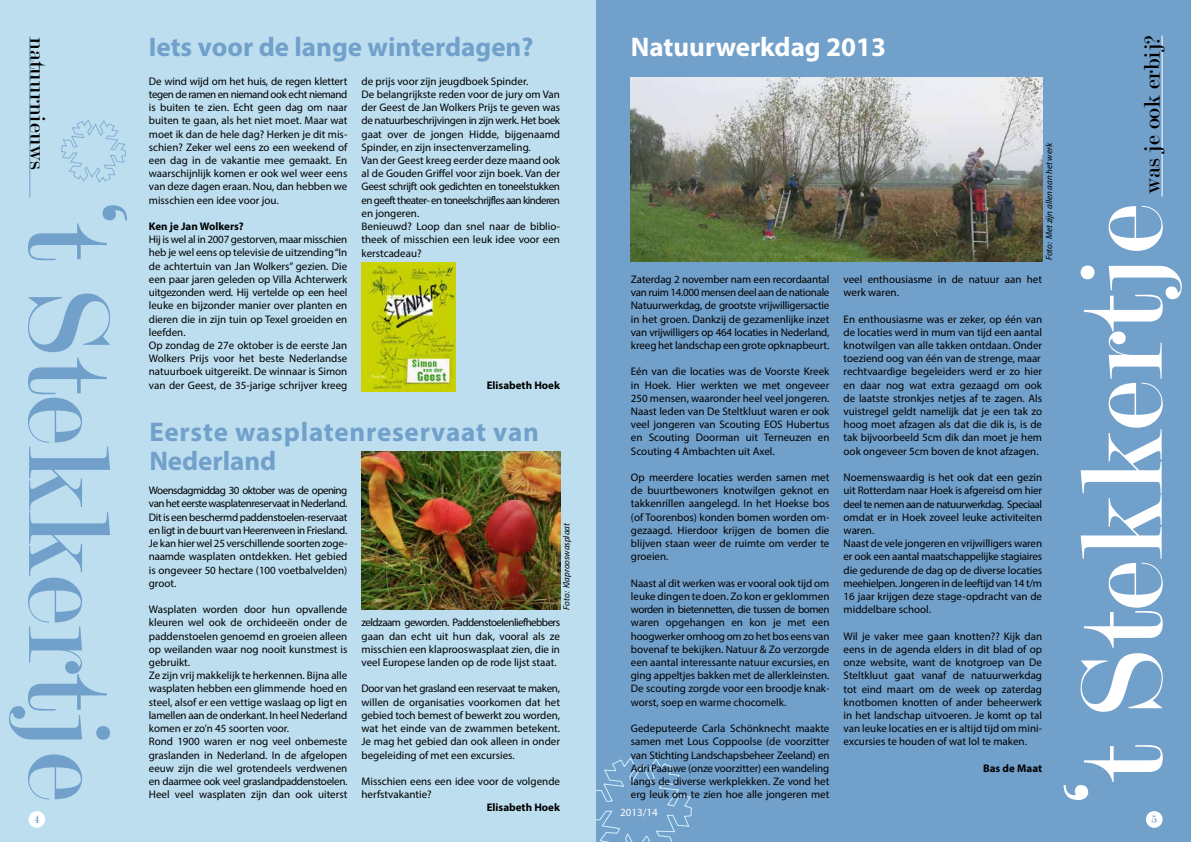
<style>
.page{position:relative;width:1191px;height:842px;background:#fff}
.page>*{position:absolute;margin:0;border:0;box-sizing:border-box;transform-origin:0 0}
.t1{font:700 27px/29px "Myriad Pro";letter-spacing:.025em;color:#71a0cb}
.t2{font:700 27px "Myriad Pro";color:#71a0cb}
.t3{font:700 27px "Myriad Pro";color:#fff}
.t4{font:24px "Modern";color:#000}
.t5{font:12px "Modern";color:#71a0cb}
.t6{font:11px/13.2px "Myriad Pro";color:#000;text-align:justify}
.t7{font:700 11px "Myriad Pro";color:#000}
.t8{font:11px "Myriad Pro";color:#fff}
.t9{font:italic 9px "Myriad Pro";color:#000}
</style>
<div class="page">
<div style="left:595px;top:0;width:596px;height:842px;background:#71a0cb"></div>
<hr style="left:1161px;top:36px;width:1px;height:161px;background:#fff">
<svg style="left:595px;top:757px;width:97px;height:85px"></svg>
<div style="left:0;top:0;width:595px;height:842px;background:#bcdeef"></div>
<div style="left:1145px;top:811px;width:17px;height:17px;background:#fff;border-radius:50%"></div>
<div style="left:28px;top:811px;width:17px;height:17px;background:#fff;border-radius:50%"></div>
<svg style="left:1063px;top:206px;width:118px;height:594px"></svg>
<svg style="left:9px;top:205px;width:118px;height:594px"></svg>
<img style="left:631px;top:77px;width:411px;height:185px">
<svg style="left:61px;top:120px;width:65px;height:63px"></svg>
<img style="left:362px;top:263px;width:94px;height:128px">
<img style="left:361px;top:451px;width:199px;height:159px">
<hr style="left:29px;top:37px;width:1px;height:161px;background:#71a0cb">
<h2 class="t4" style="left:49px;top:37px;width:134px;rotate:90deg">natuurnieuws</h2>
<h2 class="t4" style="left:1140px;top:194px;width:161px;rotate:-90deg">was je ook erbij?</h2>
<h1 class="t3" style="left:631px;top:29px;width:257px">Natuurwerkdag 2013</h1>
<h1 class="t2" style="left:149px;top:29px;width:386px">Iets voor de lange winterdagen?</h1>
<p class="t6" style="left:149px;top:74px;width:200px">De wind wijd om het huis, de regen klettert tegen de ramen en niemand ook echt niemand is buiten te zien. Echt geen dag om naar buiten te gaan, als het niet moet. Maar wat moet ik dan de hele dag? Herken je dit mis&shy;schien? Zeker wel eens zo een weekend of een dag in de vakantie mee gemaakt. En waarschijnlijk komen er ook wel weer eens van deze dagen eraan. Nou, dan hebben we misschien een idee voor jou.</p>
<p class="t7" style="left:149px;top:219px;width:96px">Ken je Jan Wolkers?</p>
<p class="t6" style="left:149px;top:233px;width:200px;text-align:left">Hij is wel al in 2007 gestorven, maar misschien heb je wel eens op televisie de uitzending “In de achtertuin van Jan Wolkers” gezien. Die een paar jaren geleden op Villa Achterwerk uitgezonden werd. Hij vertelde op een heel leuke en bijzonder manier over planten en dieren die in zijn tuin op Texel groeiden en leefden.<br>Op zondag de 27e oktober is de eerste Jan Wolkers Prijs voor het beste Nederlandse natuurboek uitgereikt. De winnaar is Simon van der Geest, de 35-jarige schrijver kreeg</p>
<p class="t6" style="left:361px;top:74px;width:200px;text-align:left">de prijs voor zijn jeugdboek Spinder.<br>De belangrijkste reden voor de jury om Van der Geest de Jan Wolkers Prijs te geven was de natuurbeschrijvingen in zijn werk. Het boek gaat over de jongen Hidde, bijgenaamd Spinder, en zijn insectenverzameling.<br>Van der Geest kreeg eerder deze maand ook al de Gouden Griffel voor zijn boek. Van der Geest schrijft ook gedichten en toneelstukken en geeft theater- en toneelschrijfles aan kinderen en jongeren.<br>Benieuwd? Loop dan snel naar de biblio&shy;theek of misschien een leuk idee voor een kerstcadeau?</p>
<p class="t9" style="left:1043px;top:260px;width:119px;rotate:-90deg">Foto: Met zijn allen aan het werk</p>
<p class="t6" style="left:631px;top:272px;width:200px">Zaterdag 2 november nam een recordaantal van ruim 14.000 mensen deel aan de nationale Natuurwerkdag, de grootste vrijwilligersactie in het groen. Dankzij de gezamenlijke inzet van vrijwilligers op 464 locaties in Nederland, kreeg het landschap een grote opknapbeurt.</p>
<p class="t6" style="left:631px;top:365px;width:200px">Eén van die locaties was de Voorste Kreek in Hoek. Hier werkten we met ongeveer 250 mensen, waaronder heel veel jongeren.<br>Naast leden van De Steltkluut waren er ook veel jongeren van Scouting EOS Hubertus en Scouting Doorman uit Terneuzen en Scouting 4 Ambachten uit Axel.</p>
<p class="t6" style="left:631px;top:471px;width:200px">Op meerdere locaties werden samen met de buurtbewoners knotwilgen geknot en takkenrillen aangelegd. In het Hoekse bos (of Toorenbos) konden bomen worden om&shy;gezaagd. Hierdoor krijgen de bomen die blijven staan weer de ruimte om verder te groeien.</p>
<p class="t6" style="left:631px;top:576px;width:200px">Naast al dit werken was er vooral ook tijd om leuke dingen te doen. Zo kon er geklommen worden in bietennetten, die tussen de bomen waren opgehangen en kon je met een hoogwerker omhoog om zo het bos eens van bovenaf te bekijken. Natuur &amp; Zo verzorgde een aantal interessante natuur excursies, en ging appeltjes bakken met de allerkleinsten.<br>De scouting zorgde voor een broodje knak&shy;worst, soep en warme chocomelk.</p>
<p class="t6" style="left:631px;top:722px;width:200px">Gedeputeerde Carla Schönknecht maakte samen met Lous Coppoolse (de voorzitter van Stichting Landschapsbeheer Zeeland) en Adri Paauwe (onze voorzitter) een wandeling langs de diverse werkplekken. Ze vond het erg leuk om te zien hoe alle jongeren met</p>
<p class="t6" style="left:843px;top:272px;width:200px">veel enthousiasme in de natuur aan het werk waren.</p>
<p class="t6" style="left:843px;top:312px;width:200px">En enthousiasme was er zeker, op één van de locaties werd in mum van tijd een aantal knotwilgen van alle takken ontdaan. Onder toeziend oog van één van de strenge, maar rechtvaardige begeleiders werd er zo hier en daar nog wat extra gezaagd om ook de laatste stronkjes netjes af te zagen. Als vuistregel geldt namelijk dat je een tak zo hoog moet afzagen als dat die dik is, is de tak bijvoorbeeld 5cm dik dan moet je hem ook ongeveer 5cm boven de knot afzagen.</p>
<p class="t6" style="left:843px;top:471px;width:200px;text-align:left">Noemenswaardig is het ook dat een gezin uit Rotterdam naar Hoek is afgereisd om hier deel te nemen aan de natuurwerkdag. Speciaal omdat er in Hoek zoveel leuke activiteiten waren.<br>Naast de vele jongeren en vrijwilligers waren er ook een aantal maatschappelijke stagiaires die gedurende de dag op de diverse locaties meehielpen. Jongeren in de leeftijd van 14 t/m 16 jaar krijgen deze stage-opdracht van de middelbare school.</p>
<p class="t6" style="left:843px;top:629px;width:200px">Wil je vaker mee gaan knotten?? Kijk dan eens in de agenda elders in dit blad of op onze website, want de knotgroep van De Steltkluut gaat vanaf de natuurwerkdag tot eind maart om de week op zaterdag knotbomen knotten of ander beheerwerk in het landschap uitvoeren. Je komt op tal van leuke locaties en er is altijd tijd om mini&shy;excursies te houden of wat lol te maken.</p>
<p class="t7" style="left:983px;top:761px;width:60px">Bas de Maat</p>
<p class="t7" style="left:486px;top:378px;width:75px">Elisabeth Hoek</p>
<h1 class="t1" style="left:149px;top:417px;width:391px">Eerste wasplatenreservaat van<br>Nederland</h1>
<p class="t6" style="left:149px;top:484px;width:200px">Woensdagmiddag 30 oktober was de opening van het eerste wasplatenreservaat in Nederland.<br>Dit is een beschermd paddenstoelen-reservaat en ligt in de buurt van Heerenveen in Friesland.<br>Je kan hier wel 25 verschillende soorten zoge&shy;naamde wasplaten ontdekken. Het gebied is ongeveer 50 hectare (100 voetbalvelden) groot.</p>
<p class="t6" style="left:149px;top:603px;width:200px;text-align:left">Wasplaten worden door hun opvallende kleuren wel ook de orchideeën onder de paddenstoelen genoemd en groeien alleen op weilanden waar nog nooit kunstmest is gebruikt.<br>Ze zijn vrij makkelijk te herkennen. Bijna alle wasplaten hebben een glimmende hoed en steel, alsof er een vettige waslaag op ligt en lamellen aan de onderkant. In heel Nederland komen er zo’n 45 soorten voor.<br>Rond 1900 waren er nog veel onbemeste graslanden in Nederland. In de afgelopen eeuw zijn die wel grotendeels verdwenen en daarmee ook veel graslandpaddenstoelen.<br>Heel veel wasplaten zijn dan ook uiterst</p>
<p class="t9" style="left:561px;top:610px;width:88px;rotate:-90deg">Foto: Klaprooswasplaat</p>
<p class="t6" style="left:361px;top:616px;width:200px">zeldzaam geworden. Paddenstoelenliefhebbers gaan dan echt uit hun dak, vooral als ze misschien een klaprooswasplaat zien, die in veel Europese landen op de rode lijst staat.</p>
<p class="t6" style="left:361px;top:682px;width:200px">Door van het grasland een reservaat te maken, willen de organisaties voorkomen dat het gebied toch bemest of bewerkt zou worden, wat het einde van de zwammen betekent.<br>Je mag het gebied dan ook alleen in onder begeleiding of met een excursies.</p>
<p class="t6" style="left:361px;top:774px;width:200px">Misschien eens een idee voor de volgende herfstvakantie?</p>
<p class="t7" style="left:486px;top:800px;width:75px">Elisabeth Hoek</p>
<p class="t8" style="left:620px;top:805px;width:39px">2013/14</p>
<p class="t5" style="left:34px;top:813px;width:7px">4</p>
<p class="t5" style="left:1151px;top:813px;width:7px">5</p>
</div>
